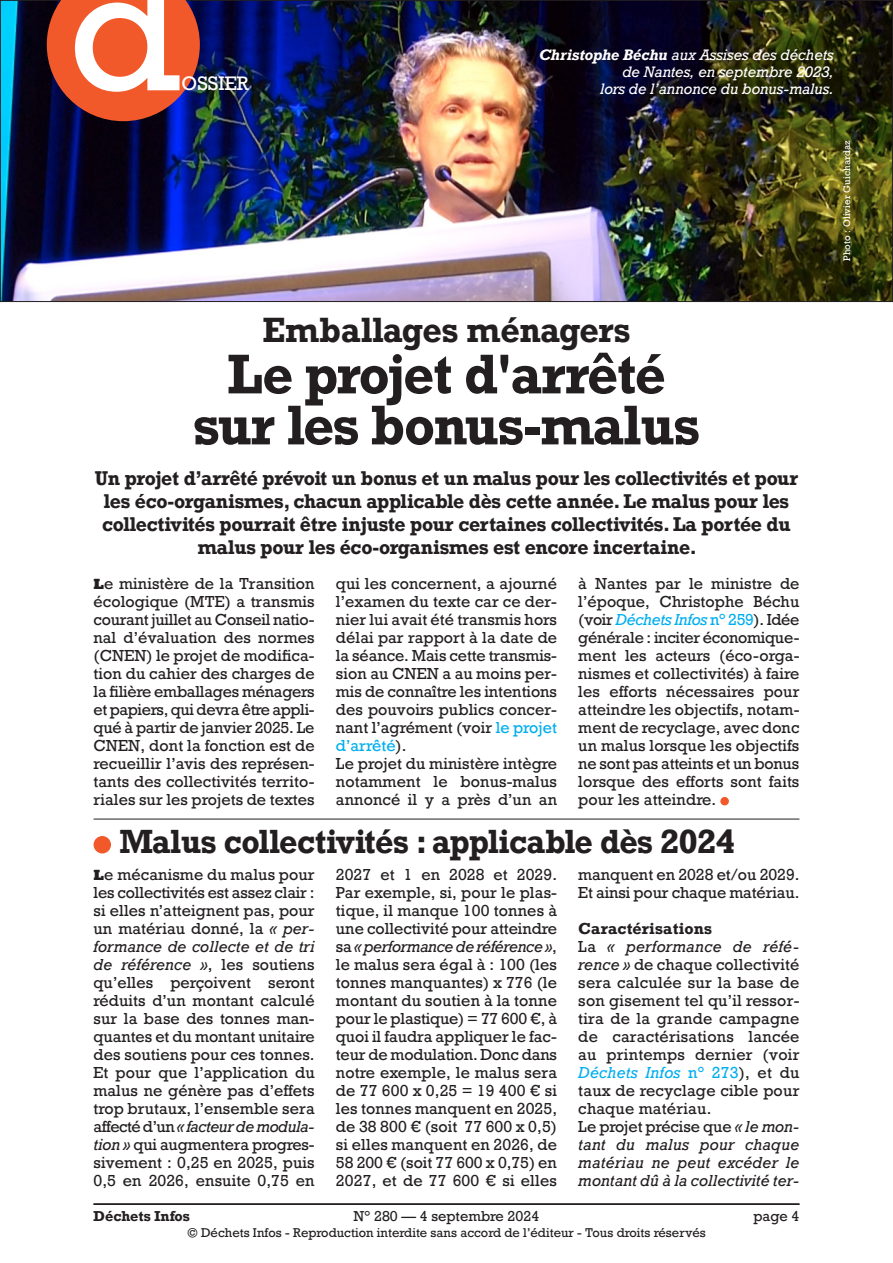
<style>
.page{position:relative;width:893px;height:1263px;background:#fff}
.page>*{position:absolute;margin:0;border:0;box-sizing:border-box;transform-origin:0 0}
.t1{font:166.5px "Rockwell";color:#fff}
.Titre_32{font:700 52.5px/51px "Rockwell";letter-spacing:-.02em;color:#231f20;text-align:center;scale:.96 1}
.Titre_32-2{font:700 33px "Rockwell";letter-spacing:-.01em;color:#231f20;scale:.96 1}
.Texte_courant{font:700 31.5px "Rockwell";letter-spacing:-.01em;color:#231f20;scale:.95 1}
.Titre_32-3{font:700 18.75px/23.2px "Rockwell";letter-spacing:-.01em;color:#231f20;text-align:center}
.t2{font:18.3px "Rockwell";color:#fff}
.Texte_courant-2{font:15px/18px "Rockwell";letter-spacing:.005em;color:#231f20;text-align:justify}
.Texte_courant-3{font:italic 15px/18px "Rockwell";letter-spacing:.005em;color:#231f20;text-align:justify}
.Texte_courant-4{font:700 15px "Rockwell";letter-spacing:.015em;color:#231f20}
.Légende_photo{font:italic 14.25px "Rockwell";letter-spacing:-.005em;color:#fff}
.t3{font:13.5px "Rockwell";color:#231f20}
.t4{font:700 13.5px "Rockwell";color:#231f20}
.t5{font:12px "Rockwell";color:#231f20}
.Crédit_photo{font:9px "Rockwell";letter-spacing:.015em;color:#fff}
.s1{font-weight:700}
.s2{font-family:"Rockwell Std";font-weight:800}
.s3{color:#00aeef}
.s4{font-style:italic;color:#00aeef}
.s5{font-style:italic}
.s6{font-style:normal}
</style>
<div class="page">
<hr style="left:94px;top:1203px;width:705px;height:2px;background:#231f20">
<div style="left:720px;top:797px;width:9px;height:8px;background:#f1592a;border-radius:50%"></div>
<hr style="left:94px;top:819px;width:705px;height:1px;background:#231f20">
<div style="left:94px;top:836px;width:17px;height:17px;background:#f1592a;border-radius:50%"></div>
<img style="left:2px;top:2px;width:889px;height:298px">
<svg style="left:47px;top:0;width:153px;height:121px;background:#cb4d30"></svg>
<p class="t1" style="left:69px;top:-73px;width:114px">d</p>
<p class="Légende_photo" style="left:539px;top:46px;width:296px"><span class="s1">Christophe Béchu</span> aux Assises des déchets</p>
<p class="Légende_photo" style="left:622px;top:63px;width:213px">de Nantes, en septembre 2023,</p>
<p class="t2" style="left:182px;top:72px;width:69px">OSSIER</p>
<p class="Légende_photo" style="left:600px;top:80px;width:235px">lors de l’annonce du bonus-malus.</p>
<p class="Crédit_photo" style="left:841px;top:261px;width:122px;rotate:-90deg">Photo : Olivier Guichardaz</p>
<p class="Titre_32-2" style="left:263px;top:308px;width:384px">Emballages ménagers</p>
<p class="Titre_32" style="left:193px;top:348px;width:529px">Le projet d'arrêté sur les bonus-malus</p>
<p class="Titre_32-3" style="left:95px;top:466px;width:705px">Un projet d’arrêté prévoit un bonus et un malus pour les collectivités et pour les éco-organismes, chacun applicable dès cette année. Le malus pour les collectivités pourrait être injuste pour certaines collectivités. La portée du malus pour les éco-organismes est encore incertaine.</p>
<p class="Texte_courant-2" style="left:94px;top:575px;width:223px"><span class="s2">L</span>e ministère de la Transition écologique (MTE) a transmis courant juillet au Conseil natio&shy;nal d’évaluation des normes (CNEN) le projet de modifica&shy;tion du cahier des charges de la filière emballages ménagers et papiers, qui devra être appli&shy;qué à partir de janvier 2025. Le CNEN, dont la fonction est de recueillir l’avis des représen&shy;tants des collectivités territo&shy;riales sur les projets de textes</p>
<p class="Texte_courant-2" style="left:336px;top:575px;width:223px">qui les concernent, a ajourné l’examen du texte car ce der&shy;nier lui avait été transmis hors délai par rapport à la date de la séance. Mais cette transmis&shy;sion au CNEN a au moins per&shy;mis de connaître les intentions des pouvoirs publics concer&shy;nant l’agrément (voir <span class="s3">le projet d’arrêté</span>).</p>
<p class="Texte_courant-2" style="left:578px;top:575px;width:223px">à Nantes par le ministre de l’époque, Christophe Béchu (voir <span class="s4">Déchets Infos</span> <span class="s3">n° 259</span>). Idée générale : inciter économique&shy;ment les acteurs (éco-orga&shy;nismes et collectivités) à faire les efforts nécessaires pour atteindre les objectifs, notam&shy;ment de recyclage, avec donc un malus lorsque les objectifs ne sont pas atteints et un bonus lorsque des efforts sont faits pour les atteindre.</p>
<p class="Texte_courant" style="left:119px;top:822px;width:649px">Malus collectivités : applicable dès 2024</p>
<p class="Texte_courant-2" style="left:94px;top:866px;width:223px"><span class="s2">L</span>e mécanisme du malus pour les collectivités est assez clair : si elles n’atteignent pas, pour un matériau donné, la <span class="s5">« per&shy;formance de collecte et de tri de référence »</span>, les soutiens qu’elles perçoivent seront réduits d’un montant calculé sur la base des tonnes man&shy;quantes et du montant unitaire des soutiens pour ces tonnes.<br>Et pour que l’application du malus ne génère pas d’effets trop brutaux, l’ensemble sera affecté d’un <span class="s5">« facteur de modula&shy;tion »</span> qui augmentera progres&shy;sivement : 0,25 en 2025, puis 0,5 en 2026, ensuite 0,75 en</p>
<p class="Texte_courant-2" style="left:336px;top:866px;width:223px">2027 et 1 en 2028 et 2029.<br>Par exemple, si, pour le plas&shy;tique, il manque 100 tonnes à une collectivité pour atteindre sa <span class="s5">« performance de référence »</span>, le malus sera égal à : 100 (les tonnes manquantes) x 776 (le montant du soutien à la tonne pour le plastique) = 77 600 €, à quoi il faudra appliquer le fac&shy;teur de modulation. Donc dans notre exemple, le malus sera de 77 600 x 0,25 = 19 400 € si les tonnes manquent en 2025, de 38 800 € (soit 77 600 x 0,5) si elles manquent en 2026, de 58 200 € (soit 77 600 x 0,75) en 2027, et de 77 600 € si elles</p>
<p class="Texte_courant-2" style="left:578px;top:866px;width:223px">manquent en 2028 et/ou 2029.<br>Et ainsi pour chaque matériau.</p>
<p class="Texte_courant-2" style="left:336px;top:755px;width:223px">Le projet du ministère intègre notamment le bonus-malus annoncé il y a près d’un an</p>
<p class="Texte_courant-4" style="left:578px;top:919px;width:135px">Caractérisations</p>
<p class="Texte_courant-2" style="left:578px;top:938px;width:223px">La <span class="s5">« performance de réfé&shy;rence »</span> de chaque collectivité sera calculée sur la base de son gisement tel qu’il ressor&shy;tira de la grande campagne de caractérisations lancée au printemps dernier (voir <span class="s4">Déchets Infos</span> <span class="s3">n° 273</span>), et du taux de recyclage cible pour chaque matériau.</p>
<p class="Texte_courant-3" style="left:578px;top:1118px;width:223px"><span class="s6">Le projet précise que</span> « le mon&shy;tant du malus pour chaque matériau ne peut excéder le montant dû à la collectivité ter-</p>
<p class="t4" style="left:94px;top:1207px;width:98px">Déchets Infos</p>
<p class="t3" style="left:354px;top:1207px;width:187px">N° 280 — 4 septembre 2024</p>
<p class="t3" style="left:753px;top:1207px;width:48px">page 4</p>
<p class="t5" style="left:187px;top:1225px;width:520px">© Déchets Infos - Reproduction interdite sans accord de l’éditeur - Tous droits réservés</p>
</div>
